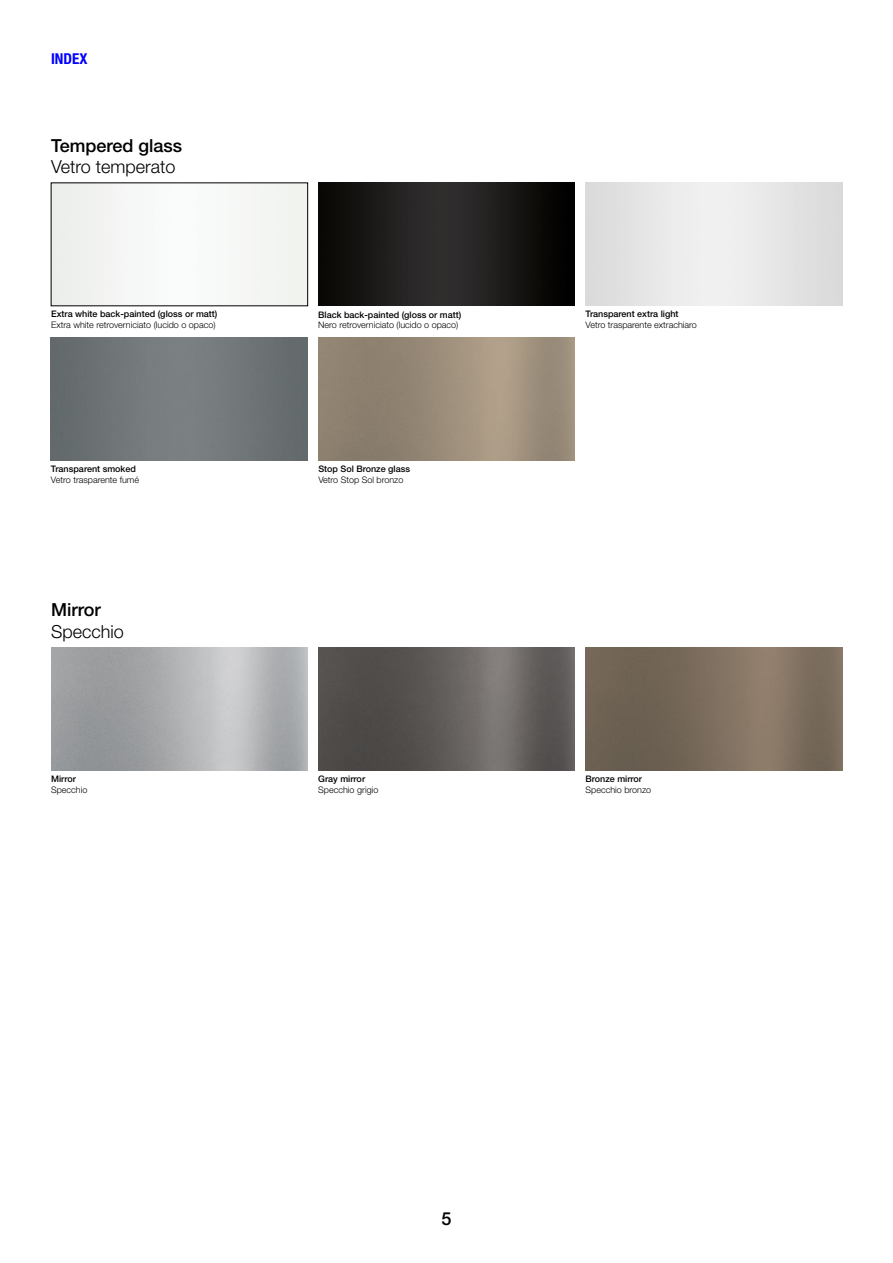
<style>
.page{position:relative;width:893px;height:1263px;background:#fff}
.page>*{position:absolute;margin:0;border:0;box-sizing:border-box;transform-origin:0 0}
.t1{font:300 18px "Helvetica Neue LT Std";color:#000}
.t2{font:500 18px "Helvetica Neue LT Std";color:#000}
.t3{font:700 condensed 15px "Helvetica Neue LT Std";color:#00f}
.t4{font:300 9px "Helvetica Neue LT Std";color:#000}
.t5{font:500 9px "Helvetica Neue LT Std";color:#000}
</style>
<div class="page">
<img style="left:318px;top:337px;width:257px;height:123px">
<img style="left:318px;top:647px;width:257px;height:123px">
<img style="left:318px;top:183px;width:257px;height:123px">
<img style="left:51px;top:338px;width:257px;height:123px">
<img style="left:585px;top:647px;width:257px;height:123px">
<h2 class="t3" style="left:51px;top:49px;width:38px">INDEX</h2>
<h1 class="t2" style="left:51px;top:135px;width:133px">Tempered glass</h1>
<h1 class="t1" style="left:51px;top:156px;width:126px">Vetro temperato</h1>
<p class="t5" style="left:51px;top:309px;width:168px">Extra white back-painted (gloss or matt)</p>
<p class="t4" style="left:51px;top:319px;width:166px">Extra white retroverniciato (lucido o opaco)</p>
<p class="t5" style="left:51px;top:464px;width:86px">Transparent smoked</p>
<p class="t4" style="left:51px;top:474px;width:90px">Vetro trasparente fumé</p>
<h1 class="t2" style="left:51px;top:599px;width:51px">Mirror</h1>
<h1 class="t1" style="left:51px;top:620px;width:74px">Specchio</h1>
<p class="t5" style="left:51px;top:773px;width:26px">Mirror</p>
<p class="t4" style="left:51px;top:784px;width:38px">Specchio</p>
<p class="t5" style="left:318px;top:309px;width:145px">Black back-painted (gloss or matt)</p>
<p class="t4" style="left:318px;top:320px;width:142px">Nero retroverniciato (lucido o opaco)</p>
<p class="t5" style="left:318px;top:464px;width:93px">Stop Sol Bronze glass</p>
<p class="t4" style="left:318px;top:474px;width:87px">Vetro Stop Sol bronzo</p>
<p class="t5" style="left:318px;top:773px;width:48px">Gray mirror</p>
<p class="t4" style="left:318px;top:784px;width:62px">Specchio grigio</p>
<p class="t5" style="left:585px;top:309px;width:95px">Transparent extra light</p>
<p class="t4" style="left:585px;top:319px;width:113px">Vetro trasparente extrachiaro</p>
<p class="t5" style="left:585px;top:773px;width:58px">Bronze mirror</p>
<p class="t4" style="left:585px;top:784px;width:67px">Specchio bronzo</p>
<h1 class="t2" style="left:441px;top:1208px;width:12px">5</h1>
</div>
